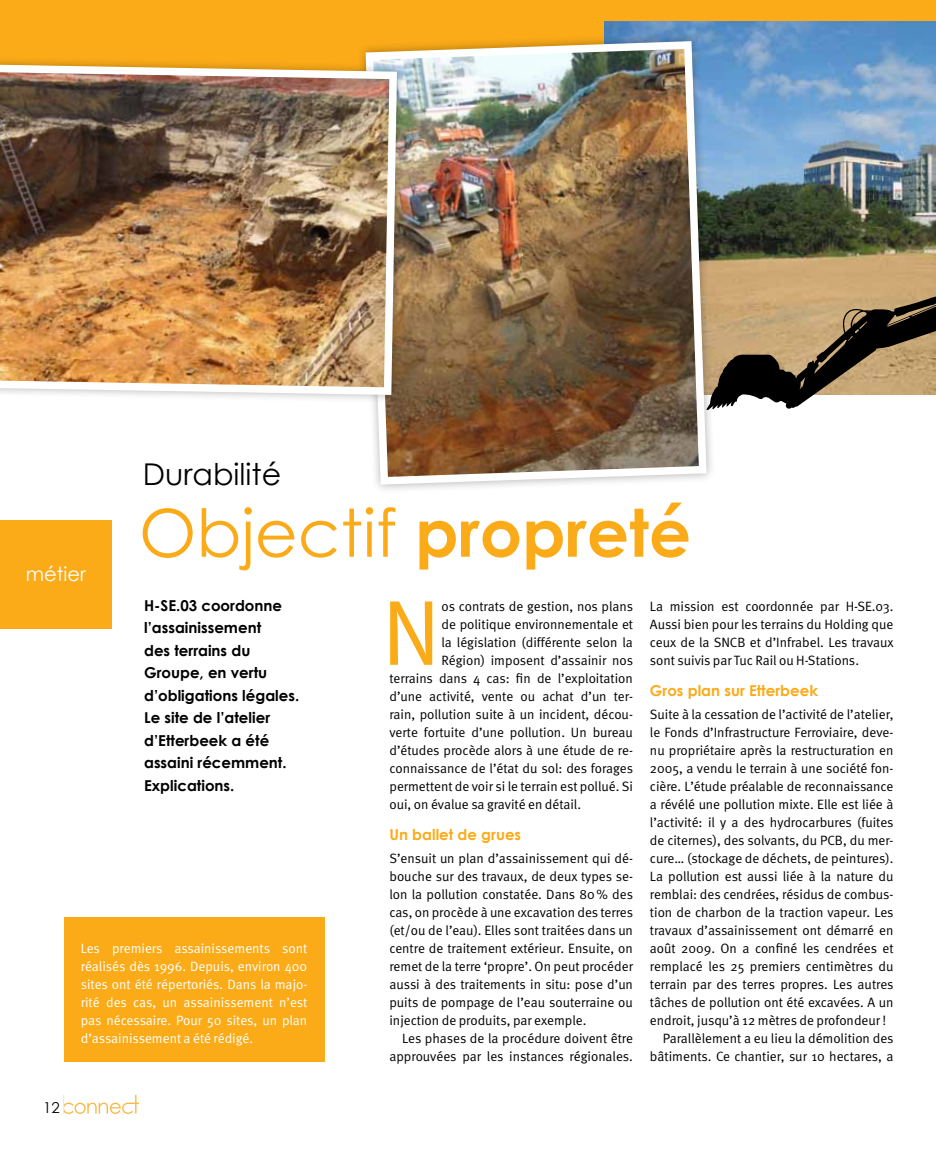
<style>
.page{position:relative;width:936px;height:1149px;background:#fff}
.page>*{position:absolute;margin:0;border:0;box-sizing:border-box;transform-origin:0 0}
.t1{font:92.25px "Meta Normal Caps";color:#fbab18}
.t2{font:66px "Century Gothic";color:#fbab18}
.t3{font:30px "Century Gothic";color:#000}
.t4{font:19.5px "Century Gothic";color:#fff}
.t5{font:700 15px/22.5px "Century Gothic";color:#000}
.t6{font:700 15px "Century Gothic";color:#fbab18}
.t7{font:15px "Century Gothic";color:#000}
.t8{font:13.5px/18px "Meta Normal";color:#000;text-align:justify}
.t9{font:13.5px/18px "Meta Normal";color:#fff;text-align:justify}
.s1{font-weight:700}
</style>
<div class="page">
<div style="left:0;top:0;width:935px;height:286px;background:#fbab18"></div>
<img style="left:604px;top:21px;width:331px;height:255px">
<div style="left:356px;top:32px;width:359px;height:461px;background:#000;opacity:.3"></div>
<img style="left:361px;top:37px;width:349px;height:451px">
<svg style="left:64px;top:1094px;width:75px;height:19px"></svg>
<div style="left:0;top:520px;width:112px;height:108px;background:#fbab18"></div>
<div style="left:64px;top:916px;width:260px;height:144px;background:#fbab18"></div>
<div style="left:0;top:55px;width:406px;height:349px;background:#000;opacity:.3"></div>
<img style="left:0;top:60px;width:401px;height:338px">
<svg style="left:706px;top:276px;width:229px;height:136px"></svg>
<h3 class="t3" style="left:143px;top:455px;width:140px">Durabilité</h3>
<h2 class="t2" style="left:139px;top:492px;width:553px">Objectif <span class="s1">propreté</span></h2>
<p class="t5" style="left:144px;top:593px;width:157px">H-SE.03 coordonne l’assainissement<br>des terrains du<br>Groupe, en vertu d’obligations légales.<br>Le site de l’atelier d’Etterbeek a été assaini récemment.<br>Explications.</p>
<p class="t8" style="left:441px;top:596px;width:193px">os contrats de gestion, nos plans</p>
<h3 class="t4" style="left:26px;top:562px;width:62px">métier</h3>
<p class="t8" style="left:650px;top:596px;width:245px">La mission est coordonnée par H-SE.03.<br>Aussi bien pour les terrains du Holding que ceux de la SNCB et d’Infrabel. Les travaux sont suivis par Tuc Rail ou H-Stations.</p>
<p class="t6" style="left:650px;top:681px;width:170px">Gros plan sur Etterbeek</p>
<p class="t8" style="left:650px;top:704px;width:245px">Suite à la cessation de l’activité de l’atelier,</p>
<p class="t8" style="left:650px;top:722px;width:245px">le Fonds d’Infrastructure Ferroviaire, deve-</p>
<p class="t8" style="left:650px;top:740px;width:245px">nu propriétaire après la restructuration en</p>
<p class="t8" style="left:650px;top:758px;width:245px">2005, a vendu le terrain à une société fon-</p>
<p class="t8" style="left:650px;top:776px;width:245px">cière. L’étude préalable de reconnaissance</p>
<p class="t8" style="left:650px;top:794px;width:245px">a révélé une pollution mixte. Elle est liée à</p>
<p class="t8" style="left:650px;top:812px;width:245px">l’activité: il y a des hydrocarbures (fuites</p>
<p class="t8" style="left:650px;top:830px;width:245px">de citernes), des solvants, du PCB, du mer-</p>
<p class="t8" style="left:650px;top:848px;width:245px">cure… (stockage de déchets, de peintures).</p>
<p class="t8" style="left:650px;top:866px;width:245px">La pollution est aussi liée à la nature du</p>
<p class="t8" style="left:650px;top:884px;width:245px">remblai: des cendrées, résidus de combus-</p>
<p class="t8" style="left:650px;top:902px;width:245px">tion de charbon de la traction vapeur. Les</p>
<p class="t8" style="left:650px;top:920px;width:245px">travaux d’assainissement ont démarré en</p>
<p class="t8" style="left:650px;top:938px;width:245px">août 2009. On a confiné les cendrées et</p>
<p class="t8" style="left:650px;top:956px;width:245px">remplacé les 25 premiers centimètres du</p>
<p class="t8" style="left:650px;top:974px;width:245px">terrain par des terres propres. Les autres</p>
<p class="t8" style="left:650px;top:992px;width:245px">tâches de pollution ont été excavées. A un</p>
<p class="t8" style="left:650px;top:1010px;width:238px">endroit, jusqu’à 12 mètres de profondeur !</p>
<p class="t8" style="left:662px;top:1028px;width:232px">Parallèlement a eu lieu la démolition des</p>
<p class="t8" style="left:650px;top:1046px;width:245px">bâtiments. Ce chantier, sur 10 hectares, a</p>
<h1 class="t1" style="left:381px;top:579px;width:62px">N</h1>
<p class="t8" style="left:441px;top:614px;width:193px">de politique environnementale et</p>
<p class="t8" style="left:441px;top:632px;width:193px">la législation (différente selon la</p>
<p class="t8" style="left:441px;top:650px;width:193px">Région) imposent d’assainir nos</p>
<p class="t8" style="left:389px;top:668px;width:245px">terrains dans 4 cas: fin de l’exploitation</p>
<p class="t8" style="left:389px;top:686px;width:245px">d’une activité, vente ou achat d’un ter-</p>
<p class="t8" style="left:389px;top:704px;width:245px">rain, pollution suite à un incident, décou-</p>
<p class="t8" style="left:389px;top:722px;width:245px">verte fortuite d’une pollution. Un bureau</p>
<p class="t8" style="left:389px;top:740px;width:245px">d’études procède alors à une étude de re-</p>
<p class="t8" style="left:389px;top:758px;width:245px">connaissance de l’état du sol: des forages</p>
<p class="t8" style="left:389px;top:776px;width:245px">permettent de voir si le terrain est pollué. Si</p>
<p class="t8" style="left:389px;top:794px;width:193px">oui, on évalue sa gravité en détail.</p>
<p class="t6" style="left:389px;top:825px;width:133px">Un ballet de grues</p>
<p class="t8" style="left:389px;top:848px;width:245px">S’ensuit un plan d’assainissement qui dé&shy;bouche sur des travaux, de deux types se&shy;lon la pollution constatée. Dans 80% des cas, on procède à une excavation des terres (et/ou de l’eau). Elles sont traitées dans un centre de traitement extérieur. Ensuite, on remet de la terre ‘propre’. On peut procéder aussi à des traitements in situ: pose d’un puits de pompage de l’eau souterraine ou injection de produits, par exemple.</p>
<p class="t8" style="left:389px;top:1028px;width:245px;text-align:right">Les phases de la procédure doivent être approuvées par les instances régionales.</p>
<p class="t9" style="left:81px;top:938px;width:228px">Les premiers assainissements sont réalisés dès 1996. Depuis, environ 400 sites ont été répertoriés. Dans la majo&shy;rité des cas, un assainissement n’est pas nécessaire. Pour 50 sites, un plan d’assainissement a été rédigé.</p>
<p class="t7" style="left:43px;top:1098px;width:18px">12</p>
</div>
